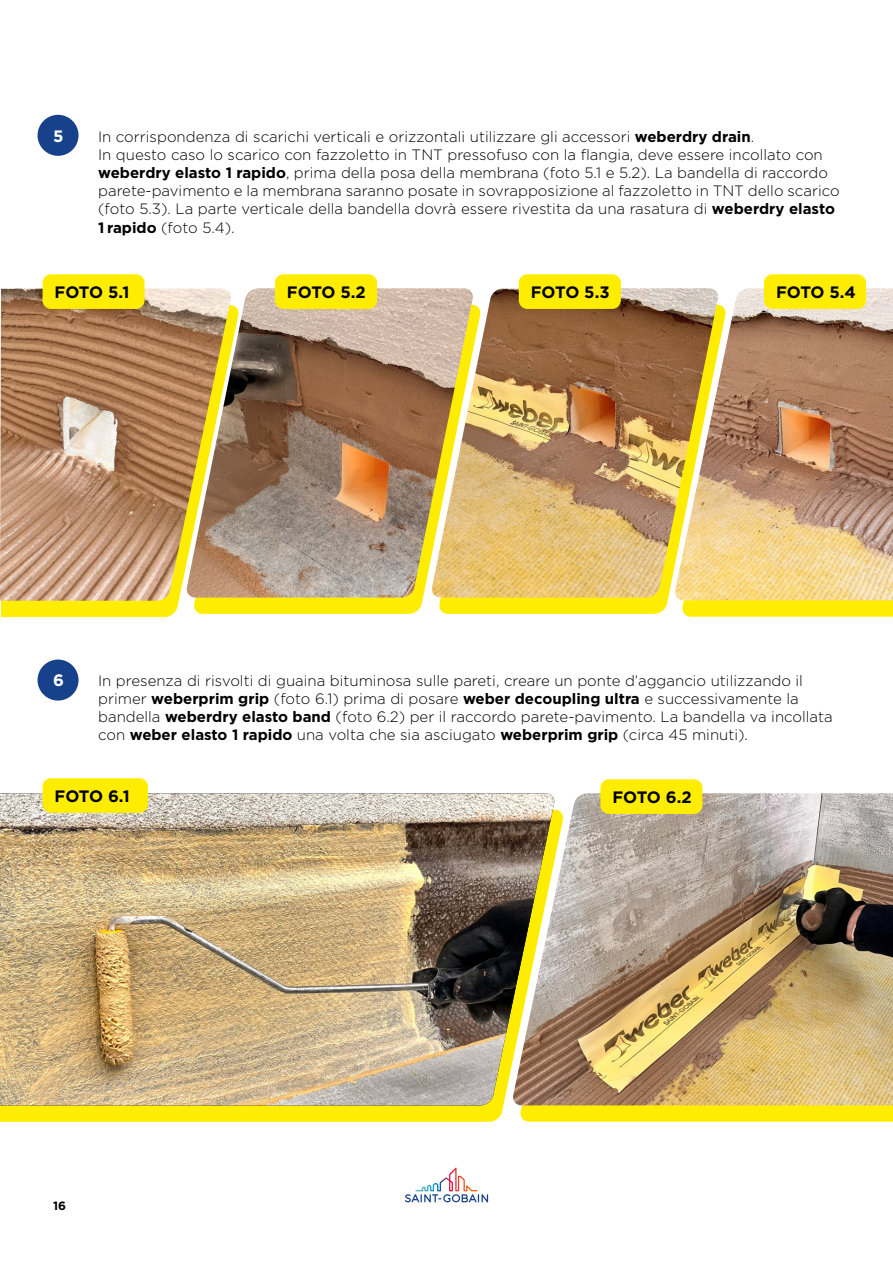
<style>
.page{position:relative;width:893px;height:1263px;background:#fff}
.page>*{position:absolute;margin:0;border:0;box-sizing:border-box;transform-origin:0 0}
.t1{font:700 16.5px "Gotham";letter-spacing:-.03em;color:#000}
.t2{font:700 16.5px "Gotham";color:#fff}
.t3{font:300 15px/18px "Gotham";color:#000}
.t4{font:700 12px "Gotham";color:#000}
.s1{font-weight:700}
</style>
<div class="page">
<svg style="left:405px;top:1167px;width:83px;height:35px"></svg>
<div style="left:38px;top:115px;width:41px;height:41px;background:#17428b;border-radius:50%"></div>
<div style="left:38px;top:659px;width:41px;height:42px;background:#17428b;border-radius:50%"></div>
<svg style="left:240px;top:598px;width:183px;height:16px;background:#ffed06"></svg>
<svg style="left:439px;top:598px;width:230px;height:16px;background:#ffed07"></svg>
<svg style="left:681px;top:600px;width:212px;height:17px;background:#feec0a"></svg>
<svg style="left:565px;top:1105px;width:328px;height:17px;background:#fdeb06"></svg>
<svg style="left:1px;top:598px;width:239px;height:19px;background:#ffef1e"></svg>
<img style="left:186px;top:288px;width:245px;height:310px">
<img style="left:431px;top:288px;width:243px;height:310px">
<img style="left:674px;top:288px;width:219px;height:312px">
<img style="left:556px;top:793px;width:337px;height:312px">
<img style="left:0;top:289px;width:232px;height:312px">
<svg style="left:0;top:810px;width:565px;height:312px;background:#ecdb2f"></svg>
<img style="left:0;top:793px;width:555px;height:312px">
<div style="left:43px;top:778px;width:105px;height:35px;background:#ffed00;border-radius:9px"></div>
<div style="left:43px;top:274px;width:102px;height:35px;background:#ffed00;border-radius:9px"></div>
<div style="left:275px;top:274px;width:102px;height:35px;background:#ffed00;border-radius:9px"></div>
<div style="left:519px;top:274px;width:102px;height:35px;background:#ffed00;border-radius:9px"></div>
<div style="left:764px;top:274px;width:102px;height:35px;background:#ffed00;border-radius:9px"></div>
<div style="left:600px;top:779px;width:102px;height:35px;background:#ffed00;border-radius:9px"></div>
<p class="t2" style="left:53px;top:125px;width:12px">5</p>
<p class="t3" style="left:98px;top:127px;width:743px">In corrispondenza di scarichi verticali e orizzontali utilizzare gli accessori <span class="s1">weberdry drain</span>.<br>In questo caso lo scarico con fazzoletto in TNT pressofuso con la flangia, deve essere incollato con <span class="s1">weberdry elasto 1 rapido</span>, prima della posa della membrana (foto 5.1 e 5.2). La bandella di raccordo parete-pavimento e la membrana saranno posate in sovrapposizione al fazzoletto in TNT dello scarico (foto 5.3). La parte verticale della bandella dovrà essere rivestita da una rasatura di <span class="s1">weberdry elasto</span></p>
<p class="t3" style="left:98px;top:219px;width:138px"><span class="s1">1 rapido</span> (foto 5.4).</p>
<p class="t1" style="left:55px;top:281px;width:76px">FOTO 5.1</p>
<p class="t1" style="left:287px;top:281px;width:80px">FOTO 5.2</p>
<p class="t1" style="left:531px;top:281px;width:80px">FOTO 5.3</p>
<p class="t1" style="left:776px;top:281px;width:82px">FOTO 5.4</p>
<p class="t2" style="left:53px;top:670px;width:12px">6</p>
<p class="t3" style="left:98px;top:672px;width:736px">In presenza di risvolti di guaina bituminosa sulle pareti, creare un ponte d’aggancio utilizzando il primer <span class="s1">weberprim grip</span> (foto 6.1) prima di posare <span class="s1">weber decoupling ultra</span> e successivamente la bandella <span class="s1">weberdry elasto band</span> (foto 6.2) per il raccordo parete-pavimento. La bandella va incollata con <span class="s1">weber elasto 1 rapido</span> una volta che sia asciugato <span class="s1">weberprim grip</span> (circa 45 minuti).</p>
<p class="t1" style="left:55px;top:785px;width:77px">FOTO 6.1</p>
<p class="t4" style="left:53px;top:1197px;width:15px">16</p>
<p class="t1" style="left:612px;top:786px;width:81px">FOTO 6.2</p>
</div>
